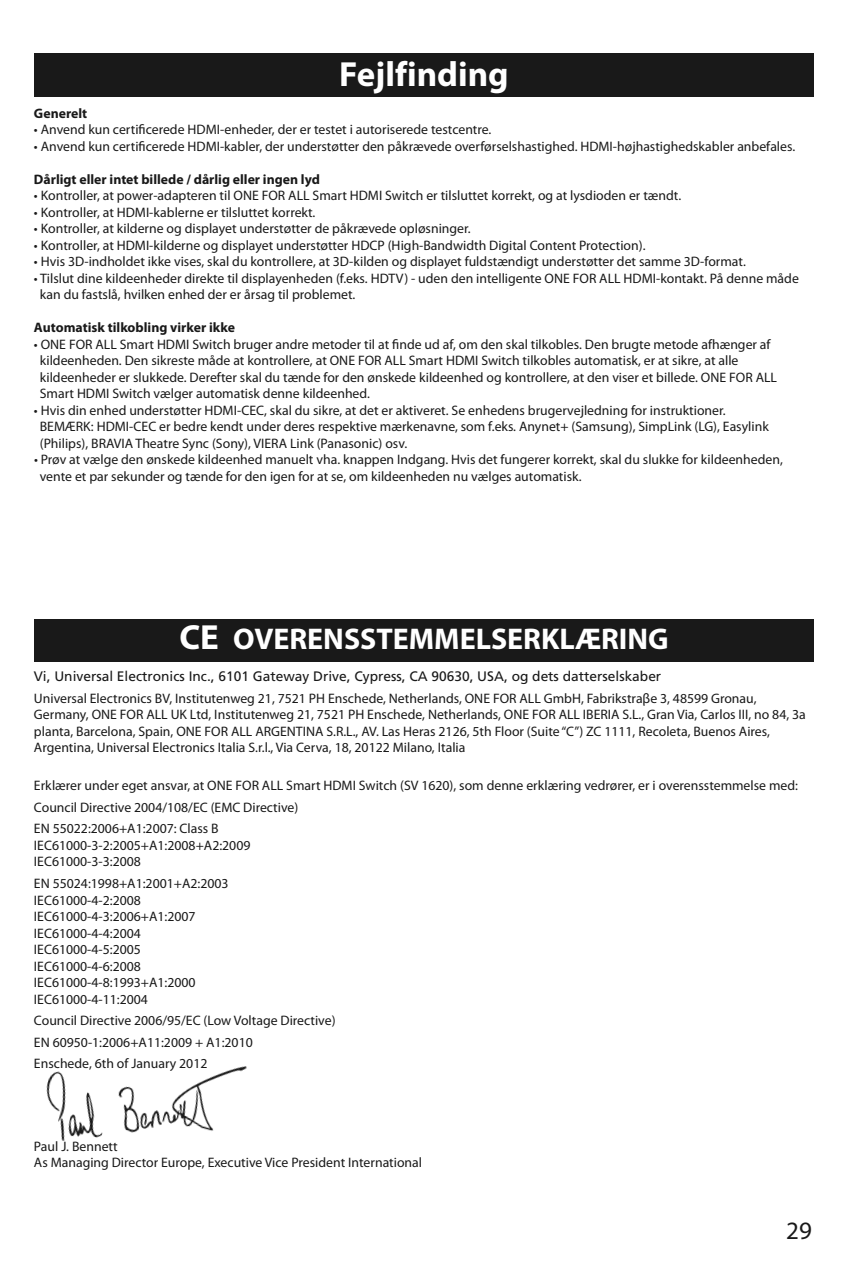
<style>
.page{position:relative;width:849px;height:1274px;background:#fff}
.page>*{position:absolute;margin:0;border:0;box-sizing:border-box;transform-origin:0 0}
.t1{font:700 35px "Myriad Pro";color:#fff}
.t2{font:700 30px "Myriad Pro";color:#fff}
.t3{font:25px "Myriad Pro";color:#191919}
.t4{font:13.75px/16.5px "Myriad Pro";color:#191919}
.t5{font:13.75px "Frutiger";color:#191919}
.t6{font:700 13.75px "Myriad Pro";color:#191919}
.s1{font-size:35px}
</style>
<div class="page">
<div style="left:34px;top:53px;width:780px;height:44px;background:#191919"></div>
<div style="left:34px;top:619px;width:780px;height:42px;background:#191919"></div>
<img style="left:46px;top:1066px;width:201px;height:75px">
<h1 class="t1" style="left:339px;top:61px;width:171px">Fejlfinding</h1>
<p class="t6" style="left:34px;top:108px;width:55px">Generelt</p>
<p class="t4" style="left:34px;top:122px;width:459px">• Anvend kun certificerede HDMI-enheder, der er testet i autoriserede testcentre.</p>
<p class="t4" style="left:34px;top:139px;width:762px">• Anvend kun certificerede HDMI-kabler, der understøtter den påkrævede overførselshastighed. HDMI-højhastighedskabler anbefales.</p>
<p class="t6" style="left:34px;top:174px;width:287px">Dårligt eller intet billede / dårlig eller ingen lyd</p>
<p class="t4" style="left:34px;top:188px;width:648px">• Kontroller, at power-adapteren til ONE FOR ALL Smart HDMI Switch er tilsluttet korrekt, og at lysdioden er tændt.</p>
<p class="t4" style="left:34px;top:205px;width:283px">• Kontroller, at HDMI-kablerne er tilsluttet korrekt.</p>
<p class="t4" style="left:34px;top:221px;width:438px">• Kontroller, at kilderne og displayet understøtter de påkrævede opløsninger.</p>
<p class="t4" style="left:34px;top:238px;width:613px">• Kontroller, at HDMI-kilderne og displayet understøtter HDCP (High-Bandwidth Digital Content Protection).</p>
<p class="t4" style="left:34px;top:254px;width:713px">• Hvis 3D-indholdet ikke vises, skal du kontrollere, at 3D-kilden og displayet fuldstændigt understøtter det samme 3D-format.</p>
<p class="t4" style="left:40px;top:271px;width:760px;text-indent:-6px">• Tilslut dine kildeenheder direkte til displayenheden (f.eks. HDTV) - uden den intelligente ONE FOR ALL HDMI-kontakt. På denne måde kan du fastslå, hvilken enhed der er årsag til problemet.</p>
<p class="t6" style="left:34px;top:322px;width:202px">Automatisk tilkobling virker ikke</p>
<p class="t4" style="left:40px;top:337px;width:738px;text-indent:-6px">• ONE FOR ALL Smart HDMI Switch bruger andre metoder til at finde ud af, om den skal tilkobles. Den brugte metode afhænger af kildeenheden. Den sikreste måde at kontrollere, at ONE FOR ALL Smart HDMI Switch tilkobles automatisk, er at sikre, at alle kildeenheder er slukkede. Derefter skal du tænde for den ønskede kildeenhed og kontrollere, at den viser et billede. ONE FOR ALL Smart HDMI Switch vælger automatisk denne kildeenhed.</p>
<p class="t4" style="left:40px;top:403px;width:730px;text-indent:-6px">• Hvis din enhed understøtter HDMI-CEC, skal du sikre, at det er aktiveret. Se enhedens brugervejledning for instruktioner.<br>BEMÆRK: HDMI-CEC er bedre kendt under deres respektive mærkenavne, som f.eks. Anynet+ (Samsung), SimpLink (LG), Easylink (Philips), BRAVIA Theatre Sync (Sony), VIERA Link (Panasonic) osv.</p>
<p class="t4" style="left:40px;top:452px;width:744px;text-indent:-6px">• Prøv at vælge den ønskede kildeenhed manuelt vha. knappen Indgang. Hvis det fungerer korrekt, skal du slukke for kildeenheden, vente et par sekunder og tænde for den igen for at se, om kildeenheden nu vælges automatisk.</p>
<h2 class="t2" style="left:179px;top:628px;width:491px"><span class="s1">CE</span> OVERENSSTEMMELSERKLÆRING</h2>
<p class="t5" style="left:34px;top:671px;width:628px">Vi, Universal Electronics Inc., 6101 Gateway Drive, Cypress, CA 90630, USA, og dets datterselskaber</p>
<p class="t4" style="left:34px;top:691px;width:773px">Universal Electronics BV, Institutenweg 21, 7521 PH Enschede, Netherlands, ONE FOR ALL GmbH, Fabrikstraβe 3, 48599 Gronau, Germany, ONE FOR ALL UK Ltd, Institutenweg 21, 7521 PH Enschede, Netherlands, ONE FOR ALL IBERIA S.L., Gran Via, Carlos III, no 84, 3a planta, Barcelona, Spain, ONE FOR ALL ARGENTINA S.R.L., AV. Las Heras 2126, 5th Floor (Suite “C”) ZC 1111, Recoleta, Buenos Aires, Argentina, Universal Electronics Italia S.r.l., Via Cerva, 18, 20122 Milano, Italia</p>
<p class="t4" style="left:34px;top:776px;width:765px;line-height:21.5px">Erklærer under eget ansvar, at ONE FOR ALL Smart HDMI Switch (SV 1620), som denne erklæring vedrører, er i overensstemmelse med:<br>Council Directive 2004/108/EC (EMC Directive)<br>EN 55022:2006+A1:2007: Class B</p>
<p class="t4" style="left:34px;top:838px;width:218px">IEC61000-3-2:2005+A1:2008+A2:2009<br>IEC61000-3-3:2008</p>
<p class="t4" style="left:34px;top:876px;width:196px">EN 55024:1998+A1:2001+A2:2003<br>IEC61000-4-2:2008<br>IEC61000-4-3:2006+A1:2007<br>IEC61000-4-4:2004<br>IEC61000-4-5:2005<br>IEC61000-4-6:2008<br>IEC61000-4-8:1993+A1:2000<br>IEC61000-4-11:2004</p>
<p class="t4" style="left:34px;top:1011px;width:303px;line-height:21.5px">Council Directive 2006/95/EC (Low Voltage Directive)<br>EN 60950-1:2006+A11:2009 + A1:2010<br>Enschede, 6th of January 2012</p>
<p class="t4" style="left:34px;top:1139px;width:389px">Paul J. Bennett<br>As Managing Director Europe, Executive Vice President International</p>
<h3 class="t3" style="left:786px;top:1221px;width:27px">29</h3>
</div>
